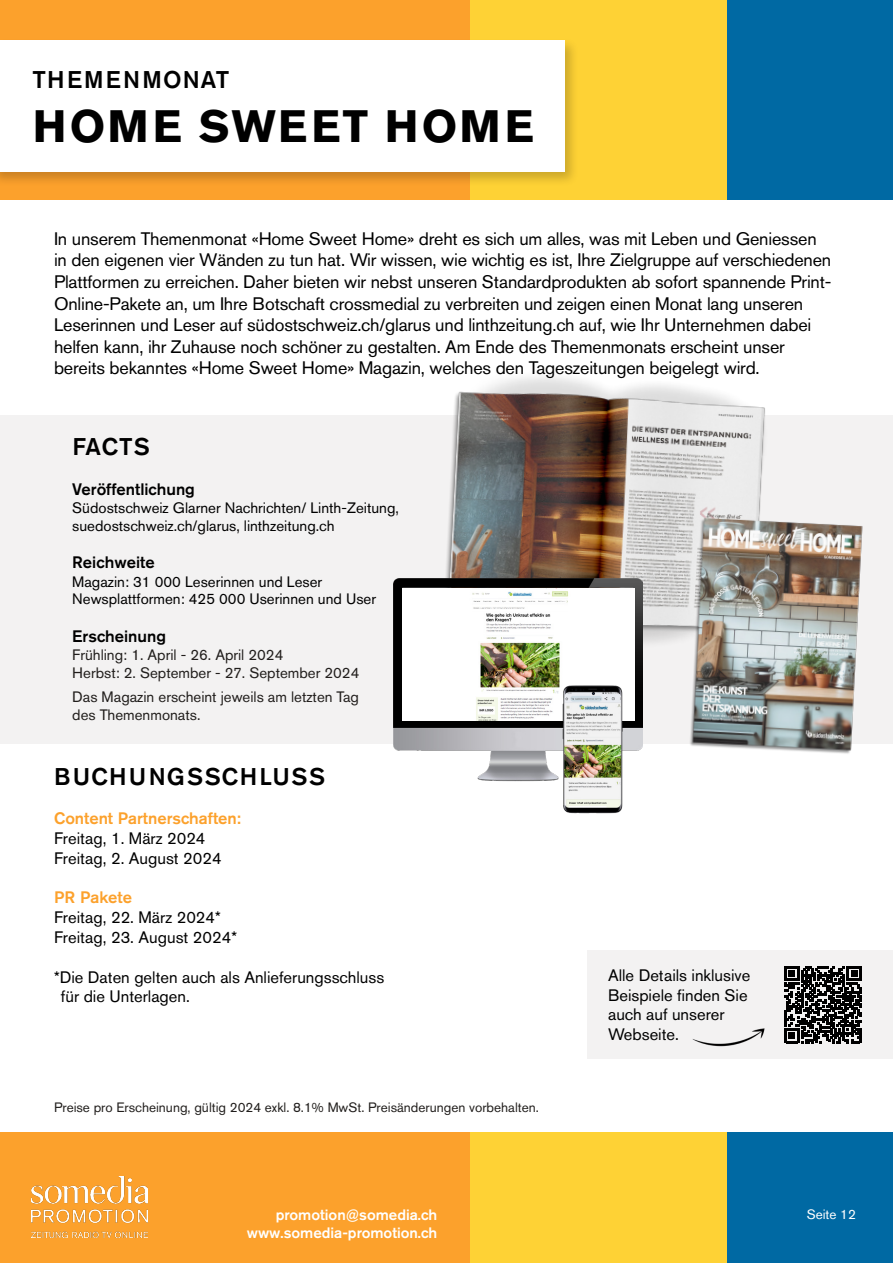
<style>
.page{position:relative;width:893px;height:1263px;background:#fff}
.page>*{position:absolute;margin:0;border:0;box-sizing:border-box;transform-origin:0 0}
.Überschrift_1_-_Thema{font:700 45px "Akzidenz Grotesk Pro";letter-spacing:.06em;color:#000}
.Überschrift_2_-_Inhalt{font:500 24px "Akzidenz Grotesk Pro";letter-spacing:.06em;color:#000}
.Lauftext_Hinweis{font:500 24px "Akzidenz Grotesk Pro";letter-spacing:.03em;color:#000}
.Lauftext_Lead{font:18px/21.6px "Akzidenz Grotesk Pro";letter-spacing:-.01em;color:#000}
.Lauftext_normal{font:16.5px/19.8px "Akzidenz Grotesk Pro";color:#000}
.Lauftext_Hinweis-2{font:500 16.5px "Akzidenz Grotesk Pro";color:#000}
.Lauftext_normal-2{font:500 16.5px "Akzidenz Grotesk Pro";color:#fca12c}
.Lauftext_Hinweis-3{font:15px/17.9px "Akzidenz Grotesk Pro";color:#000}
.Lauftext_Hinweis-4{font:15px/17.9px "Akzidenz Grotesk Pro";color:#211e1c}
.t1{font:500 15px/18px "Akzidenz Grotesk Pro";color:#fff;text-align:right}
.t2{font:13.5px "Akzidenz Grotesk Pro";color:#211e1c}
.t3{font:13.5px "Akzidenz Grotesk Pro";color:#fff}
</style>
<div class="page">
<div style="left:727px;top:0;width:166px;height:200px;background:#0069a3"></div>
<div style="left:470px;top:0;width:257px;height:200px;background:#fed235"></div>
<div style="left:0;top:0;width:470px;height:200px;background:#fca12c"></div>
<div style="left:727px;top:1132px;width:166px;height:131px;background:#0069a3"></div>
<div style="left:470px;top:1132px;width:257px;height:131px;background:#fed235"></div>
<div style="left:0;top:1132px;width:470px;height:131px;background:#fca12c"></div>
<img style="left:32px;top:1177px;width:116px;height:61px">
<div style="left:0;top:37px;width:579px;height:151px;background:#000;opacity:.2"></div>
<div style="left:0;top:40px;width:564px;height:132px;background:#fff"></div>
<div style="left:0;top:415px;width:893px;height:328px;background:#f3f2f2"></div>
<img style="left:354px;top:376px;width:539px;height:378px">
<div style="left:588px;top:950px;width:305px;height:109px;background:#f3f2f2"></div>
<svg style="left:785px;top:966px;width:76px;height:77px"></svg>
<img style="left:692px;top:1028px;width:73px;height:19px">
<img style="left:394px;top:579px;width:249px;height:203px">
<img style="left:402px;top:589px;width:233px;height:131px">
<img style="left:526px;top:681px;width:136px;height:133px">
<p class="Überschrift_2_-_Inhalt" style="left:33px;top:64px;width:198px">THEMENMONAT</p>
<p class="Überschrift_1_-_Thema" style="left:33px;top:97px;width:503px">HOME SWEET HOME</p>
<p class="Lauftext_Lead" style="left:54px;top:228px;width:779px">In unserem Themenmonat «Home Sweet Home» dreht es sich um alles, was mit Leben und Geniessen in den eigenen vier Wänden zu tun hat. Wir wissen, wie wichtig es ist, Ihre Zielgruppe auf verschiedenen Plattformen zu erreichen. Daher bieten wir nebst unseren Standardprodukten ab sofort spannende Print-Online-Pakete an, um Ihre Botschaft crossmedial zu verbreiten und zeigen einen Monat lang unseren Leserinnen und Leser auf südostschweiz.ch/glarus und linthzeitung.ch auf, wie Ihr Unternehmen dabei helfen kann, ihr Zuhause noch schöner zu gestalten. Am Ende des Themenmonats erscheint unser bereits bekanntes «Home Sweet Home» Magazin, welches den Tageszeitungen beigelegt wird.</p>
<p class="Lauftext_Hinweis" style="left:72px;top:431px;width:79px">FACTS</p>
<p class="Lauftext_Hinweis-2" style="left:72px;top:478px;width:124px">Veröffentlichung</p>
<p class="Lauftext_Hinweis-3" style="left:72px;top:498px;width:328px">Südostschweiz Glarner Nachrichten/ Linth-Zeitung, suedostschweiz.ch/glarus, linthzeitung.ch</p>
<p class="Lauftext_Hinweis-2" style="left:72px;top:552px;width:84px">Reichweite</p>
<p class="Lauftext_Hinweis-3" style="left:72px;top:572px;width:305px">Magazin: 31 000 Leserinnen und Leser<br>Newsplattformen: 425 000 Userinnen und User</p>
<p class="Lauftext_Hinweis-2" style="left:72px;top:626px;width:95px">Erscheinung</p>
<p class="Lauftext_Hinweis-4" style="left:72px;top:646px;width:289px">Frühling: 1. April - 26. April 2024<br>Herbst: 2. September - 27. September 2024</p>
<p class="Lauftext_Hinweis-4" style="left:72px;top:688px;width:288px">Das Magazin erscheint jeweils am letzten Tag des Themenmonats.</p>
<p class="Überschrift_2_-_Inhalt" style="left:54px;top:761px;width:272px">BUCHUNGSSCHLUSS</p>
<p class="Lauftext_normal-2" style="left:54px;top:808px;width:188px">Content Partnerschaften:</p>
<p class="Lauftext_normal" style="left:54px;top:828px;width:153px">Freitag, 1. März 2024</p>
<p class="Lauftext_normal" style="left:54px;top:848px;width:169px">Freitag, 2. August 2024</p>
<p class="Lauftext_normal-2" style="left:54px;top:887px;width:79px">PR Pakete</p>
<p class="Lauftext_normal" style="left:54px;top:907px;width:168px">Freitag, 22. März 2024*</p>
<p class="Lauftext_normal" style="left:54px;top:927px;width:185px">Freitag, 23. August 2024*</p>
<p class="Lauftext_normal" style="left:61px;top:967px;width:325px;text-indent:-7px">*Die Daten gelten auch als Anlieferungsschluss für die Unterlagen.</p>
<p class="Lauftext_normal" style="left:608px;top:965px;width:144px">Alle Details inklusive<br>Beispiele finden Sie auch auf unserer<br>Webseite.</p>
<p class="t2" style="left:54px;top:1098px;width:486px">Preise pro Erscheinung, gültig 2024 exkl. 8.1% MwSt. Preisänderungen vorbehalten.</p>
<p class="t1" style="left:247px;top:1205px;width:192px">promotion@somedia.ch www.somedia-promotion.ch</p>
<p class="t3" style="left:807px;top:1205px;width:51px">Seite 12</p>
</div>
